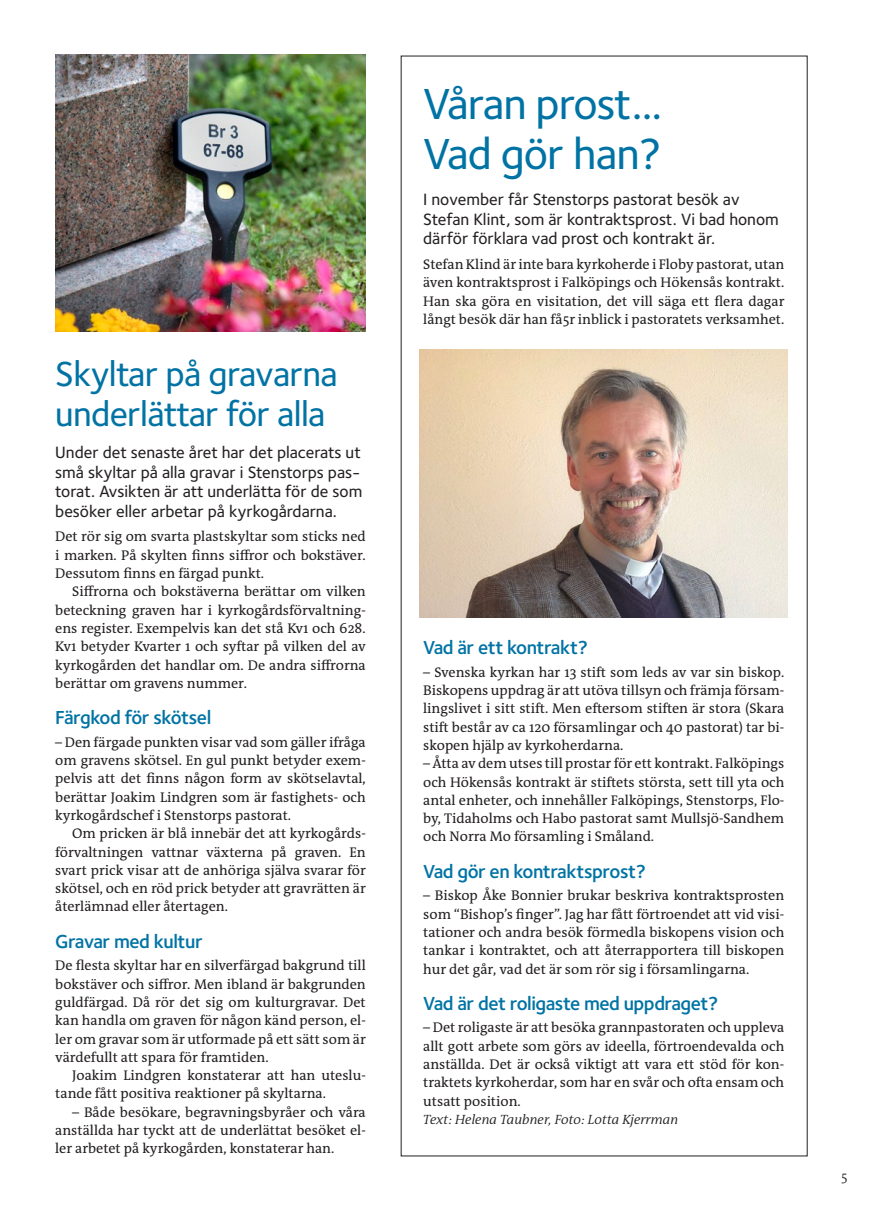
<style>
.page{position:relative;width:893px;height:1212px;background:#fff}
.page>*{position:absolute;margin:0;border:0;box-sizing:border-box;transform-origin:0 0}
.Underrad_30_p{font:500 45px/49.5px "Foundry Sterling OT3";letter-spacing:-.02em;color:#0073a4}
.Underrad_30_p-2{font:500 36px/40.5px "Foundry Sterling OT3";letter-spacing:-.02em;color:#0073a4}
.Mellanrubrik{font:600 19.5px "Foundry Sterling OT3";letter-spacing:-.025em;color:#0073a4}
.Ingress{font:500 16.95px/19.5px "Foundry Sterling";color:#231f20;text-align:justify}
.Brödtext{font:14.1px/18.3px "The Antiqua B W5 Plain";color:#231f20;text-align:justify}
.brödtext_stycke_indr{font:14.1px/18.3px "The Antiqua B W5 Plain";color:#231f20;text-align:justify}
.Bildtext{font:italic 300 13.5px "The Antiqua B W4";color:#231f20}
.t1{font:300 13.5px "The Antiqua B W4";color:#231f20}
</style>
<div class="page">
<img style="left:420px;top:350px;width:368px;height:268px">
<img style="left:55px;top:55px;width:311px;height:277px">
<p class="Underrad_30_p-2" style="left:55px;top:351px;width:284px">Skyltar på gravarna underlättar för alla</p>
<p class="Ingress" style="left:55px;top:442px;width:308px">Under det senaste året har det placerats ut små skyltar på alla gravar i Stenstorps pas&shy;torat. Avsikten är att underlätta för de som besöker eller arbetar på kyrkogårdarna.</p>
<p class="Brödtext" style="left:55px;top:528px;width:312px">Det rör sig om svarta plastskyltar som sticks ned i marken. På skylten finns siffror och bokstäver.<br>Dessutom finns en färgad punkt.</p>
<p class="brödtext_stycke_indr" style="left:55px;top:582px;width:312px;text-indent:17px">Siffrorna och bokstäverna berättar om vilken beteckning graven har i kyrkogårdsförvaltning&shy;ens register. Exempelvis kan det stå Kv1 och 628.<br>Kv1 betyder Kvarter 1 och syftar på vilken del av kyrkogården det handlar om. De andra siffrorna berättar om gravens nummer.</p>
<p class="Mellanrubrik" style="left:55px;top:702px;width:158px">Färgkod för skötsel</p>
<p class="Brödtext" style="left:55px;top:733px;width:312px">– Den färgade punkten visar vad som gäller ifråga om gravens skötsel. En gul punkt betyder exem&shy;pelvis att det finns någon form av skötselavtal, berättar Joakim Lindgren som är fastighets- och kyrkogårdschef i Stenstorps pastorat.</p>
<p class="brödtext_stycke_indr" style="left:55px;top:824px;width:312px;text-indent:17px">Om pricken är blå innebär det att kyrkogårds&shy;förvaltningen vattnar växterna på graven. En svart prick visar att de anhöriga själva svarar för skötsel, och en röd prick betyder att gravrätten är återlämnad eller återtagen.</p>
<p class="Mellanrubrik" style="left:55px;top:926px;width:149px">Gravar med kultur</p>
<p class="Brödtext" style="left:55px;top:956px;width:312px">De flesta skyltar har en silverfärgad bakgrund till bokstäver och siffror. Men ibland är bakgrunden guldfärgad. Då rör det sig om kulturgravar. Det kan handla om graven för någon känd person, el&shy;ler om gravar som är utformade på ett sätt som är värdefullt att spara för framtiden.</p>
<p class="brödtext_stycke_indr" style="left:55px;top:1066px;width:312px;text-indent:17px">Joakim Lindgren konstaterar att han uteslu&shy;tande fått positiva reaktioner på skyltarna.</p>
<p class="brödtext_stycke_indr" style="left:55px;top:1103px;width:312px;text-indent:17px">– Både besökare, begravningsbyråer och våra anställda har tyckt att de underlättat besöket el&shy;ler arbetet på kyrkogården, konstaterar han.</p>
<p class="Underrad_30_p" style="left:423px;top:76px;width:241px">Våran prost...<br>Vad gör han?</p>
<p class="Ingress" style="left:423px;top:189px;width:357px;text-align:left">I november får Stenstorps pastorat besök av<br>Stefan Klint, som är kontraktsprost. Vi bad honom därför förklara vad prost och kontrakt är.</p>
<p class="Brödtext" style="left:423px;top:255px;width:363px">Stefan Klind är inte bara kyrkoherde i Floby pastorat, utan även kontraktsprost i Falköpings och Hökensås kontrakt.<br>Han ska göra en visitation, det vill säga ett flera dagar långt besök där han få5r inblick i pastoratets verksamhet.</p>
<p class="Mellanrubrik" style="left:423px;top:632px;width:166px">Vad är ett kontrakt?</p>
<p class="Brödtext" style="left:423px;top:663px;width:363px">– Svenska kyrkan har 13 stift som leds av var sin biskop.<br>Biskopens uppdrag är att utöva tillsyn och främja försam&shy;lingslivet i sitt stift. Men eftersom stiften är stora (Skara stift består av ca 120 församlingar och 40 pastorat) tar bi&shy;skopen hjälp av kyrkoherdarna.</p>
<p class="Brödtext" style="left:423px;top:754px;width:363px">– Åtta av dem utses till prostar för ett kontrakt. Falköpings och Hökensås kontrakt är stiftets största, sett till yta och antal enheter, och innehåller Falköpings, Stenstorps, Flo&shy;by, Tidaholms och Habo pastorat samt Mullsjö-Sandhem och Norra Mo församling i Småland.</p>
<p class="Mellanrubrik" style="left:423px;top:856px;width:224px">Vad gör en kontraktsprost?</p>
<p class="Brödtext" style="left:423px;top:886px;width:363px">– Biskop Åke Bonnier brukar beskriva kontraktsprosten som “Bishop’s finger”. Jag har fått förtroendet att vid visi&shy;tationer och andra besök förmedla biskopens vision och tankar i kontraktet, och att återrapportera till biskopen hur det går, vad det är som rör sig i församlingarna.</p>
<p class="Mellanrubrik" style="left:423px;top:988px;width:297px">Vad är det roligaste med uppdraget?</p>
<p class="Brödtext" style="left:423px;top:1018px;width:363px">– Det roligaste är att besöka grannpastoraten och uppleva allt gott arbete som görs av ideella, förtroendevalda och anställda. Det är också viktigt att vara ett stöd för kon&shy;traktets kyrkoherdar, som har en svår och ofta ensam och utsatt position.</p>
<p class="Bildtext" style="left:423px;top:1111px;width:257px">Text: Helena Taubner, Foto: Lotta Kjerrman</p>
<p class="t1" style="left:841px;top:1168px;width:8px">5</p>
</div>
